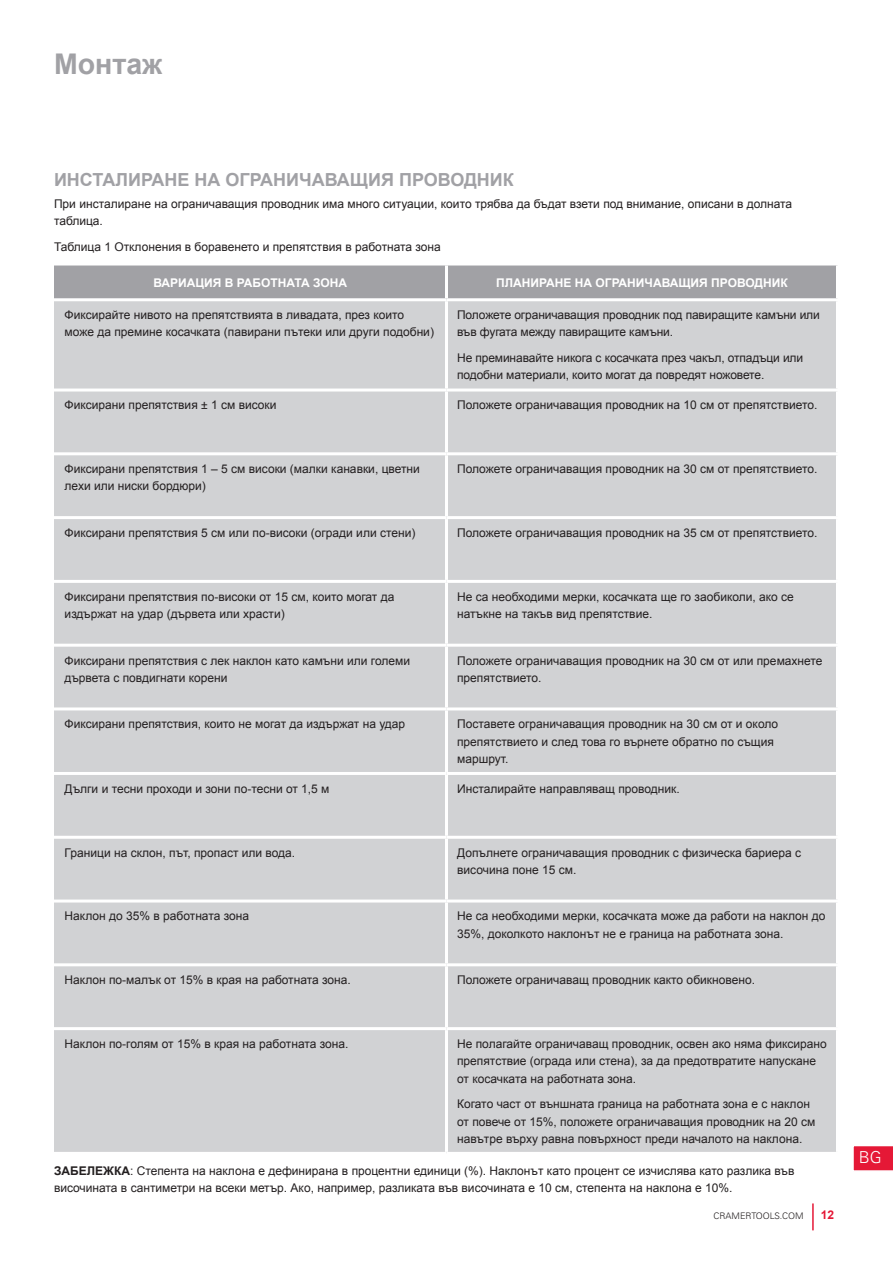
<style>
.page{position:relative;width:893px;height:1263px;background:#fff}
.page>*{position:absolute;margin:0;border:0;box-sizing:border-box;transform-origin:0 0}
.Rubrik_1_Greenworks{font:700 28.5px "Arial";color:#a1a1a5}
.Rubrik_2_Greenworks{font:700 18px "Arial";color:#a1a1a5}
.t1{font:300 16.5px "Univers LT Std";color:#fff}
.Brödtext{font:12px/17.2px "Arial";color:#231f20}
.TabellHuvud_Greenwor{font:700 12px "Arial";color:#fff}
.t2{font:700 12px "Arial";color:#e51836}
.t3{font:300 9px "Univers LT Std";color:#231f20}
.s1{font-weight:700}
</style>
<div class="page">
<hr style="left:812px;top:1203px;width:2px;height:27px;background:#e51836">
<svg style="left:853px;top:1146px;width:40px;height:25px"></svg>
<div style="left:54px;top:265px;width:782px;height:33px;background:#a1a1a5"></div>
<div style="left:54px;top:301px;width:782px;height:851px;background:#d1d2d4"></div>
<hr style="left:445px;top:265px;width:3px;height:33px;background:#fff">
<hr style="left:445px;top:301px;width:3px;height:87px;background:#fff">
<hr style="left:54px;top:388px;width:392px;height:3px;background:#fff">
<hr style="left:446px;top:388px;width:393px;height:3px;background:#fff">
<hr style="left:445px;top:391px;width:3px;height:61px;background:#fff">
<hr style="left:445px;top:455px;width:3px;height:61px;background:#fff">
<hr style="left:54px;top:516px;width:392px;height:3px;background:#fff">
<hr style="left:446px;top:516px;width:393px;height:3px;background:#fff">
<hr style="left:445px;top:519px;width:3px;height:61px;background:#fff">
<hr style="left:54px;top:580px;width:392px;height:3px;background:#fff">
<hr style="left:446px;top:580px;width:393px;height:3px;background:#fff">
<hr style="left:445px;top:583px;width:3px;height:61px;background:#fff">
<hr style="left:54px;top:644px;width:392px;height:3px;background:#fff">
<hr style="left:446px;top:644px;width:393px;height:3px;background:#fff">
<hr style="left:445px;top:647px;width:3px;height:60px;background:#fff">
<hr style="left:54px;top:707px;width:392px;height:3px;background:#fff">
<hr style="left:446px;top:707px;width:393px;height:3px;background:#fff">
<hr style="left:445px;top:710px;width:3px;height:62px;background:#fff">
<hr style="left:54px;top:772px;width:392px;height:3px;background:#fff">
<hr style="left:446px;top:772px;width:393px;height:3px;background:#fff">
<hr style="left:445px;top:775px;width:3px;height:61px;background:#fff">
<hr style="left:54px;top:836px;width:392px;height:3px;background:#fff">
<hr style="left:446px;top:836px;width:393px;height:3px;background:#fff">
<hr style="left:445px;top:839px;width:3px;height:60px;background:#fff">
<hr style="left:54px;top:899px;width:392px;height:3px;background:#fff">
<hr style="left:446px;top:899px;width:393px;height:3px;background:#fff">
<hr style="left:445px;top:902px;width:3px;height:61px;background:#fff">
<hr style="left:54px;top:963px;width:392px;height:3px;background:#fff">
<hr style="left:446px;top:963px;width:393px;height:3px;background:#fff">
<hr style="left:445px;top:966px;width:3px;height:61px;background:#fff">
<hr style="left:54px;top:1027px;width:392px;height:3px;background:#fff">
<hr style="left:446px;top:1027px;width:393px;height:3px;background:#fff">
<hr style="left:445px;top:1030px;width:3px;height:122px;background:#fff">
<hr style="left:54px;top:452px;width:392px;height:3px;background:#fff">
<hr style="left:446px;top:452px;width:393px;height:3px;background:#fff">
<p class="Rubrik_1_Greenworks" style="left:54px;top:45px;width:110px">Монтаж</p>
<p class="Rubrik_2_Greenworks" style="left:54px;top:168px;width:461px">ИНСТАЛИРАНЕ НА ОГРАНИЧАВАЩИЯ ПРОВОДНИК</p>
<p class="Brödtext" style="left:54px;top:195px;width:740px">При инсталиране на ограничаващия проводник има много ситуации, които трябва да бъдат взети под внимание, описани в долната таблица.</p>
<p class="Brödtext" style="left:54px;top:238px;width:388px">Таблица 1 Отклонения в боравенето и препятствия в работната зона</p>
<p class="TabellHuvud_Greenwor" style="left:153px;top:275px;width:195px">ВАРИАЦИЯ В РАБОТНАТА ЗОНА</p>
<p class="TabellHuvud_Greenwor" style="left:496px;top:275px;width:293px">ПЛАНИРАНЕ НА ОГРАНИЧАВАЩИЯ ПРОВОДНИК</p>
<p class="Brödtext" style="left:65px;top:306px;width:371px">Фиксирайте нивото на препятствията в ливадата, през които може да премине косачката (павирани пътеки или други подобни)</p>
<p class="Brödtext" style="left:457px;top:306px;width:364px">Положете ограничаващия проводник под павиращите камъни или във фугата между павиращите камъни.</p>
<p class="Brödtext" style="left:457px;top:349px;width:348px">Не преминавайте никога с косачката през чакъл, отпадъци или подобни материали, които могат да повредят ножовете.</p>
<p class="Brödtext" style="left:65px;top:397px;width:213px">Фиксирани препятствия ± 1 см високи</p>
<p class="Brödtext" style="left:457px;top:397px;width:362px">Положете ограничаващия проводник на 10 см от препятствието.</p>
<p class="Brödtext" style="left:65px;top:460px;width:357px">Фиксирани препятствия 1 – 5 см високи (малки канавки, цветни лехи или ниски бордюри)</p>
<p class="Brödtext" style="left:457px;top:460px;width:362px">Положете ограничаващия проводник на 30 см от препятствието.</p>
<p class="Brödtext" style="left:65px;top:524px;width:352px">Фиксирани препятствия 5 см или по-високи (огради или стени)</p>
<p class="Brödtext" style="left:457px;top:524px;width:362px">Положете ограничаващия проводник на 35 см от препятствието.</p>
<p class="Brödtext" style="left:65px;top:588px;width:331px">Фиксирани препятствия по-високи от 15 см, които могат да издържат на удар (дървета или храсти)</p>
<p class="Brödtext" style="left:457px;top:588px;width:338px">Не са необходими мерки, косачката ще го заобиколи, ако се натъкне на такъв вид препятствие.</p>
<p class="Brödtext" style="left:65px;top:652px;width:347px">Фиксирани препятствия с лек наклон като камъни или големи дървета с повдигнати корени</p>
<p class="Brödtext" style="left:457px;top:652px;width:367px">Положете ограничаващия проводник на 30 см от или премахнете препятствието.</p>
<p class="Brödtext" style="left:65px;top:716px;width:342px">Фиксирани препятствия, които не могат да издържат на удар</p>
<p class="Brödtext" style="left:457px;top:716px;width:323px">Поставете ограничаващия проводник на 30 см от и около препятствието и след това го върнете обратно по същия маршрут.</p>
<p class="Brödtext" style="left:65px;top:780px;width:266px">Дълги и тесни проходи и зони по-тесни от 1,5 м</p>
<p class="Brödtext" style="left:457px;top:780px;width:224px">Инсталирайте направляващ проводник.</p>
<p class="Brödtext" style="left:65px;top:844px;width:232px">Граници на склон, път, пропаст или вода.</p>
<p class="Brödtext" style="left:457px;top:844px;width:346px">Допълнете ограничаващия проводник с физическа бариера с височина поне 15 см.</p>
<p class="Brödtext" style="left:65px;top:908px;width:186px">Наклон до 35% в работната зона</p>
<p class="Brödtext" style="left:457px;top:908px;width:370px">Не са необходими мерки, косачката може да работи на наклон до<br>35%, доколкото наклонът не е граница на работната зона.</p>
<p class="Brödtext" style="left:65px;top:971px;width:288px">Наклон по-малък от 15% в края на работната зона.</p>
<p class="Brödtext" style="left:457px;top:971px;width:299px">Положете ограничаващ проводник както обикновено.</p>
<p class="Brödtext" style="left:65px;top:1035px;width:285px">Наклон по-голям от 15% в края на работната зона.</p>
<p class="Brödtext" style="left:457px;top:1035px;width:371px">Не полагайте ограничаващ проводник, освен ако няма фиксирано препятствие (ограда или стена), за да предотвратите напускане от косачката на работната зона.</p>
<p class="Brödtext" style="left:457px;top:1095px;width:360px">Когато част от външната граница на работната зона е с наклон от повече от 15%, положете ограничаващия проводник на 20 см навътре върху равна повърхност преди началото на наклона.</p>
<p class="Brödtext" style="left:54px;top:1162px;width:742px"><span class="s1">ЗАБЕЛЕЖКА</span>: Степента на наклона е дефинирана в процентни единици (%). Наклонът като процент се изчислява като разлика във височината в сантиметри на всеки метър. Ако, например, разликата във височината е 10 см, степента на наклона е 10%.</p>
<p class="t3" style="left:714px;top:1211px;width:92px">CRAMERTOOLS.COM</p>
<p class="t2" style="left:821px;top:1207px;width:15px">12</p>
<h3 class="t1" style="left:859px;top:1147px;width:24px">BG</h3>
</div>
